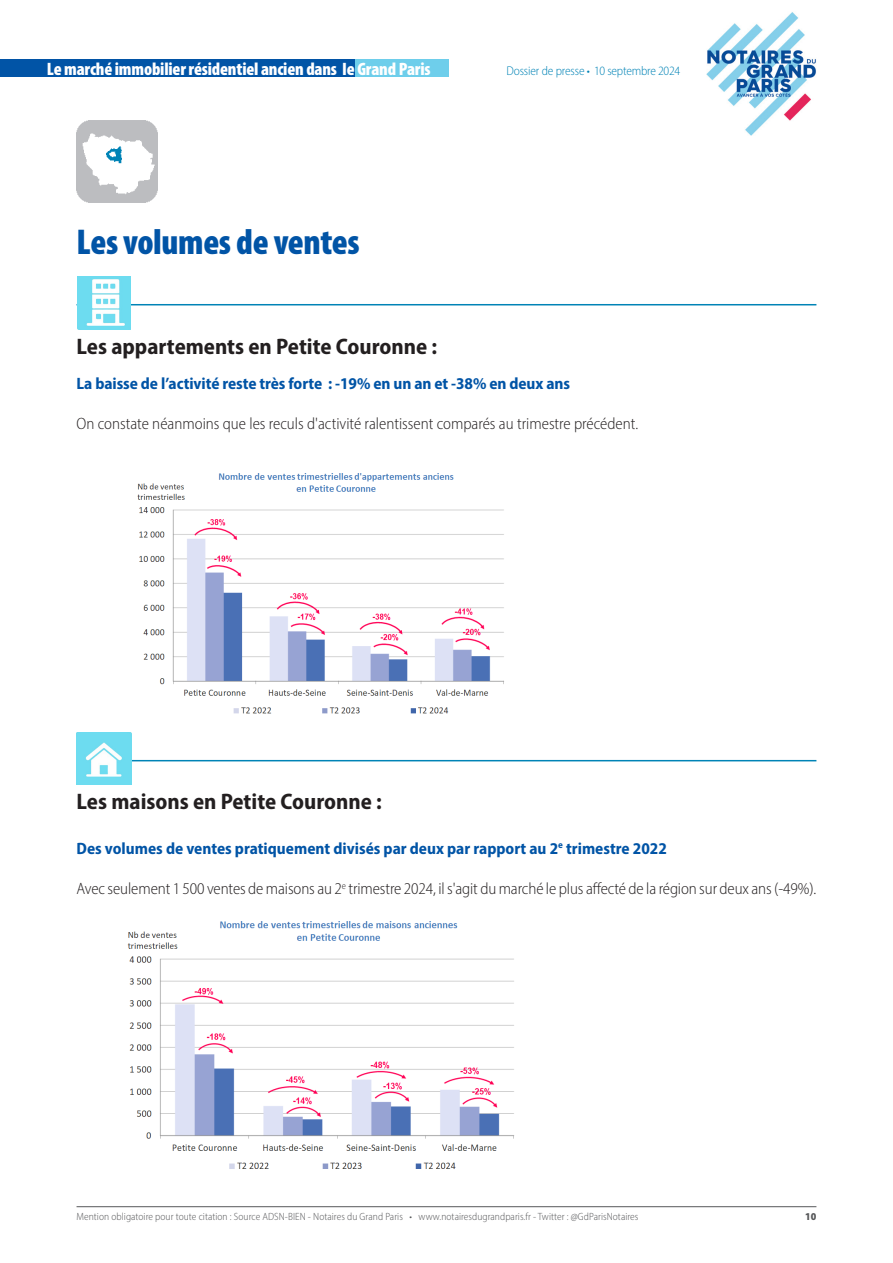
<style>
.page{position:relative;width:893px;height:1263px;background:#fff}
.page>*{position:absolute;margin:0;border:0;box-sizing:border-box;transform-origin:0 0}
.NOT_CI_Titre1{font:900 condensed 36px "Myriad Pro";letter-spacing:-.01em;color:#0154a6}
.NOT_CI_Titre2{font:700 semi-condensed 22.5px "Myriad Pro";color:#231f20}
.t1{font:900 condensed 18px "Myriad Pro";letter-spacing:-.01em;color:#fff}
.NOT_CI_Texte{font:300 semi-condensed 16.5px "Myriad Pro";letter-spacing:-.005em;color:#231f20}
.NOT_CI_Titre3_bleu{font:700 semi-condensed 16.5px "Myriad Pro";color:#0154a6}
.t2{font:300 semi-condensed 12.75px "Myriad Pro";letter-spacing:-.015em;color:#0083b6}
.t3{font:300 semi-condensed 10.5px "Myriad Pro";letter-spacing:.005em;color:#57585a}
.t4{font:900 semi-condensed 10.5px "Myriad Pro";color:#57585a}
</style>
<div class="page">
<hr style="left:77px;top:1206px;width:739px;height:1px;background:#57585a">
<img style="left:706px;top:12px;width:110px;height:124px">
<div style="left:0;top:60px;width:380px;height:17px;background:#0154a6"></div>
<div style="left:355px;top:60px;width:94px;height:17px;background:#6eceeb"></div>
<img style="left:137px;top:473px;width:367px;height:241px">
<hr style="left:77px;top:304px;width:739px;height:1px;background:#0083b6">
<img style="left:78px;top:276px;width:53px;height:53px">
<img style="left:76px;top:120px;width:82px;height:83px">
<hr style="left:77px;top:760px;width:739px;height:1px;background:#0083b6">
<img style="left:77px;top:733px;width:55px;height:52px">
<img style="left:127px;top:921px;width:387px;height:248px">
<p class="t1" style="left:47px;top:58px;width:385px">Le marché immobilier résidentiel ancien dans Ie Grand Paris</p>
<p class="t2" style="left:506px;top:63px;width:175px">Dossier de presse • 10 septembre 2024</p>
<p class="NOT_CI_Titre1" style="left:77px;top:219px;width:285px">Les volumes de ventes</p>
<p class="NOT_CI_Titre2" style="left:77px;top:331px;width:362px">Les appartements en Petite Couronne :</p>
<p class="NOT_CI_Titre3_bleu" style="left:77px;top:373px;width:495px">La baisse de l’activité reste très forte : -19% en un an et -38% en deux ans</p>
<p class="NOT_CI_Texte" style="left:77px;top:414px;width:563px">On constate néanmoins que les reculs d'activité ralentissent comparés au trimestre précédent.</p>
<p class="NOT_CI_Titre2" style="left:77px;top:787px;width:307px">Les maisons en Petite Couronne :</p>
<p class="NOT_CI_Titre3_bleu" style="left:77px;top:838px;width:592px">Des volumes de ventes pratiquement divisés par deux par rapport au 2<sup>e</sup> trimestre 2022</p>
<p class="NOT_CI_Texte" style="left:77px;top:879px;width:741px">Avec seulement 1 500 ventes de maisons au 2<sup>e</sup> trimestre 2024, il s'agit du marché le plus affecté de la région sur deux ans (-49%).</p>
<p class="t3" style="left:77px;top:1210px;width:563px">Mention obligatoire pour toute citation : Source ADSN-BIEN - Notaires du Grand Paris • www.notairesdugrandparis.fr - Twitter : @GdParisNotaires</p>
<p class="t4" style="left:805px;top:1209px;width:13px">10</p>
</div>
